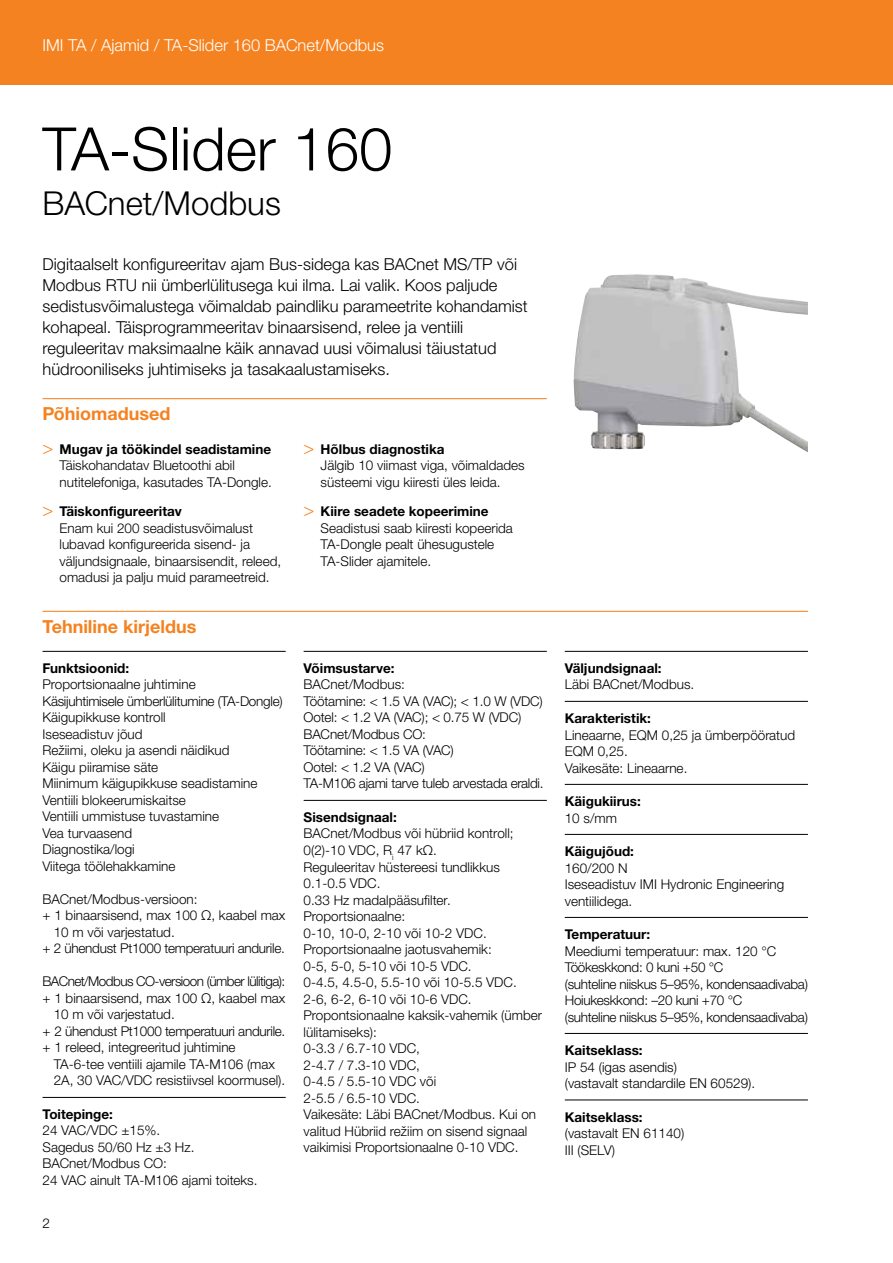
<style>
.page{position:relative;width:893px;height:1263px;background:#fff}
.page>*{position:absolute;margin:0;border:0;box-sizing:border-box;transform-origin:0 0}
.t1{font:300 60px "Helvetica Neue LTW1 G";color:#000}
.t2{font:300 33px "Helvetica Neue LTW1 G";color:#000}
.t3{font:700 18px "Helvetica Neue LTW1 G";color:#f58220}
.t4{font:300 16.5px/21px "Helvetica Neue LTW1 G";color:#000}
.t5{font:300 16.5px "Helvetica Neue LTW1 G";color:#fff}
.t6{font:300 13.5px/16.5px "Helvetica Neue LTW1 G";color:#000}
.t7{font:300 13.5px/16.5px "Helvetica Neue LTW1 G";letter-spacing:-.02em;color:#000}
.t8{font:700 13.5px "Helvetica Neue LTW1 G";color:#000}
.t9{font:300 13.5px "Helvetica Neue LTW1 G";letter-spacing:-.04em;color:#000}
.s1{font-family:"Helvetica Neue LT Std";font-size:18px;color:#f58220}
.s2{font-weight:700}
</style>
<div class="page">
<div style="left:0;top:0;width:893px;height:85px;background:#f58220"></div>
<hr style="left:43px;top:398px;width:504px;height:1px;background:#f58220">
<hr style="left:43px;top:611px;width:765px;height:1px;background:#f58220">
<hr style="left:43px;top:651px;width:243px;height:1px;background:#000">
<hr style="left:43px;top:1097px;width:243px;height:1px;background:#000">
<hr style="left:304px;top:651px;width:243px;height:1px;background:#000">
<hr style="left:304px;top:800px;width:243px;height:1px;background:#000">
<hr style="left:565px;top:651px;width:243px;height:1px;background:#000">
<hr style="left:565px;top:701px;width:243px;height:1px;background:#000">
<hr style="left:565px;top:784px;width:243px;height:1px;background:#000">
<hr style="left:565px;top:834px;width:243px;height:1px;background:#000">
<hr style="left:565px;top:917px;width:243px;height:1px;background:#000">
<hr style="left:565px;top:1033px;width:243px;height:1px;background:#000">
<hr style="left:565px;top:1099px;width:243px;height:1px;background:#000">
<img style="left:573px;top:274px;width:235px;height:178px">
<p class="t5" style="left:43px;top:35px;width:343px">IMI TA / Ajamid / TA-Slider 160 BACnet/Modbus</p>
<h1 class="t1" style="left:43px;top:112px;width:351px">TA-Slider 160</h1>
<h2 class="t2" style="left:43px;top:183px;width:240px">BACnet/Modbus</h2>
<p class="t4" style="left:43px;top:254px;width:487px">Digitaalselt konfigureeritav ajam Bus-sidega kas BACnet MS/TP või Modbus RTU nii ümberlülitusega kui ilma. Lai valik. Koos paljude sedistusvõimalustega võimaldab paindliku parameetrite kohandamist kohapeal. Täisprogrammeeritav binaarsisend, relee ja ventiili reguleeritav maksimaalne käik annavad uusi võimalusi täiustatud hüdrooniliseks juhtimiseks ja tasakaalustamiseks.</p>
<h3 class="t3" style="left:43px;top:403px;width:130px">Põhiomadused</h3>
<p class="t6" style="left:60px;top:441px;width:214px;text-indent:-17px"><span class="s1">&gt;</span> <span class="s2">Mugav ja töökindel seadistamine<br></span>Täiskohandatav Bluetoothi abil nutitelefoniga, kasutades TA-Dongle.</p>
<p class="t6" style="left:60px;top:503px;width:223px;text-indent:-17px"><span class="s1">&gt;</span> <span class="s2">Täiskonfigureeritav<br></span>Enam kui 200 seadistusvõimalust lubavad konfigureerida sisend- ja väljundsignaale, binaarsisendit, releed, omadusi ja palju muid parameetreid.</p>
<p class="t6" style="left:321px;top:441px;width:206px;text-indent:-17px"><span class="s1">&gt;</span> <span class="s2">Hõlbus diagnostika<br></span>Jälgib 10 viimast viga, võimaldades süsteemi vigu kiiresti üles leida.</p>
<p class="t6" style="left:321px;top:503px;width:194px;text-indent:-17px"><span class="s1">&gt;</span> <span class="s2">Kiire seadete kopeerimine<br></span>Seadistusi saab kiiresti kopeerida<br>TA-Dongle pealt ühesugustele<br>TA-Slider ajamitele.</p>
<h3 class="t3" style="left:43px;top:616px;width:156px">Tehniline kirjeldus</h3>
<p class="t8" style="left:43px;top:660px;width:88px">Funktsioonid:</p>
<p class="t6" style="left:43px;top:676px;width:242px">Proportsionaalne juhtimine<br>Käsijuhtimisele ümberlülitumine (TA-Dongle)<br>Käigupikkuse kontroll<br>Iseseadistuv jõud<br>Režiimi, oleku ja asendi näidikud<br>Käigu piiramise säte<br>Miinimum käigupikkuse seadistamine<br>Ventiili blokeerumiskaitse<br>Ventiili ummistuse tuvastamine<br>Vea turvaasend<br>Diagnostika/logi<br>Viitega töölehakkamine</p>
<p class="t6" style="left:43px;top:891px;width:157px">BACnet/Modbus-versioon:</p>
<p class="t6" style="left:43px;top:907px;width:244px">+ 1 binaarsisend, max 100 Ω, kaabel max</p>
<p class="t6" style="left:54px;top:924px;width:123px">10 m või varjestatud.</p>
<p class="t7" style="left:43px;top:940px;width:244px">+ 2 ühendust Pt1000 temperatuuri andurile.</p>
<p class="t9" style="left:43px;top:973px;width:244px">BACnet/Modbus CO-versioon (ümber lülitiga):</p>
<p class="t6" style="left:43px;top:990px;width:244px">+ 1 binaarsisend, max 100 Ω, kaabel max</p>
<p class="t6" style="left:54px;top:1006px;width:123px">10 m või varjestatud.</p>
<p class="t7" style="left:43px;top:1023px;width:244px">+ 2 ühendust Pt1000 temperatuuri andurile.</p>
<p class="t6" style="left:43px;top:1039px;width:195px">+ 1 releed, integreeritud juhtimine</p>
<p class="t6" style="left:54px;top:1056px;width:223px">TA-6-tee ventiili ajamile TA-M106 (max</p>
<p class="t6" style="left:54px;top:1072px;width:233px">2A, 30 VAC/VDC resistiivsel koormusel).</p>
<p class="t8" style="left:43px;top:1106px;width:72px">Toitepinge:</p>
<p class="t6" style="left:43px;top:1122px;width:216px">24 VAC/VDC ±15%.<br>Sagedus 50/60 Hz ±3 Hz.<br>BACnet/Modbus CO:<br>24 VAC ainult TA-M106 ajami toiteks.</p>
<p class="t6" style="left:43px;top:1215px;width:9px">2</p>
<p class="t8" style="left:304px;top:660px;width:92px">Võimsustarve:</p>
<p class="t6" style="left:304px;top:676px;width:241px">BACnet/Modbus:<br>Töötamine: &lt; 1.5 VA (VAC); &lt; 1.0 W (VDC)<br>Ootel: &lt; 1.2 VA (VAC); &lt; 0.75 W (VDC)<br>BACnet/Modbus CO:<br>Töötamine: &lt; 1.5 VA (VAC)<br>Ootel: &lt; 1.2 VA (VAC)<br>TA-M106 ajami tarve tuleb arvestada eraldi.</p>
<p class="t8" style="left:304px;top:809px;width:95px">Sisendsignaal:</p>
<p class="t6" style="left:304px;top:825px;width:240px">BACnet/Modbus või hübriid kontroll;<br>0(2)-10 VDC, R<sub>i</sub> 47 kΩ.<br>Reguleeritav hüstereesi tundlikkus<br>0.1-0.5 VDC.<br>0.33 Hz madalpääsufilter.<br>Proportsionaalne:<br>0-10, 10-0, 2-10 või 10-2 VDC.<br>Proportsionaalne jaotusvahemik:<br>0-5, 5-0, 5-10 või 10-5 VDC.<br>0-4.5, 4.5-0, 5.5-10 või 10-5.5 VDC.<br>2-6, 6-2, 6-10 või 10-6 VDC.<br>Propontsionaalne kaksik-vahemik (ümber lülitamiseks):<br>0-3.3 / 6.7-10 VDC,<br>2-4.7 / 7.3-10 VDC,<br>0-4.5 / 5.5-10 VDC või<br>2-5.5 / 6.5-10 VDC.<br>Vaikesäte: Läbi BACnet/Modbus. Kui on valitud Hübriid režiim on sisend signaal vaikimisi Proportsionaalne 0-10 VDC.</p>
<p class="t8" style="left:565px;top:660px;width:98px">Väljundsignaal:</p>
<p class="t6" style="left:565px;top:676px;width:131px">Läbi BACnet/Modbus.</p>
<p class="t8" style="left:565px;top:710px;width:88px">Karakteristik:</p>
<p class="t6" style="left:565px;top:726px;width:232px">Lineaarne, EQM 0,25 ja ümberpööratud<br>EQM 0,25.<br>Vaikesäte: Lineaarne.</p>
<p class="t8" style="left:565px;top:793px;width:78px">Käigukiirus:</p>
<p class="t6" style="left:565px;top:809px;width:54px">10 s/mm</p>
<p class="t8" style="left:565px;top:843px;width:71px">Käigujõud:</p>
<p class="t6" style="left:565px;top:859px;width:221px">160/200 N<br>Iseseadistuv IMI Hydronic Engineering ventiilidega.</p>
<p class="t8" style="left:565px;top:926px;width:87px">Temperatuur:</p>
<p class="t7" style="left:565px;top:942px;width:245px">Meediumi temperatuur: max. 120 °C Töökeskkond: 0 kuni +50 °C<br>(suhteline niiskus 5–95%, kondensaadivaba)<br>Hoiukeskkond: –20 kuni +70 °C<br>(suhteline niiskus 5–95%, kondensaadivaba)</p>
<p class="t8" style="left:565px;top:1042px;width:79px">Kaitseklass:</p>
<p class="t6" style="left:565px;top:1058px;width:192px">IP 54 (igas asendis)<br>(vastavalt standardile EN 60529).</p>
<p class="t8" style="left:565px;top:1108px;width:79px">Kaitseklass:</p>
<p class="t6" style="left:565px;top:1125px;width:121px">(vastavalt EN 61140)<br>III (SELV)</p>
</div>
